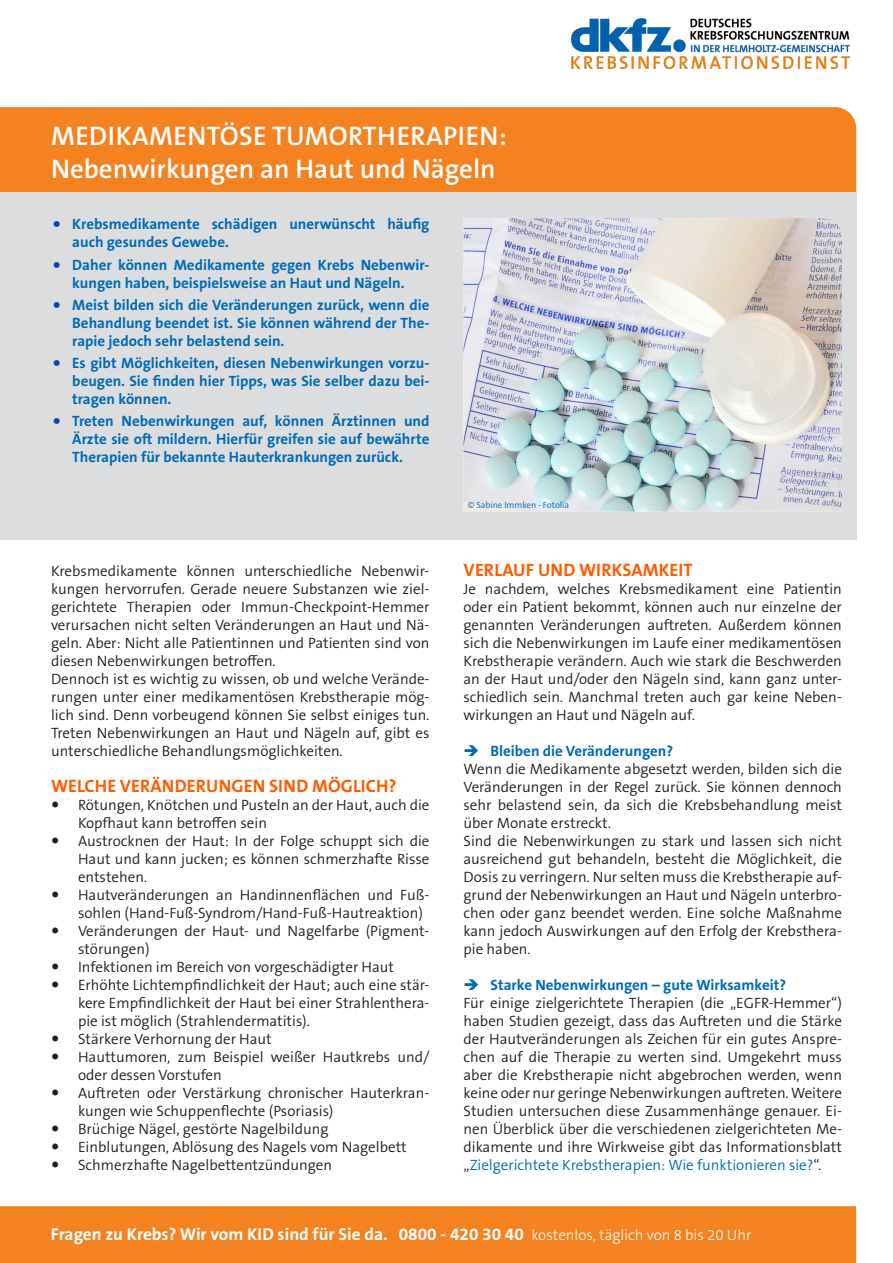
<style>
.page{position:relative;width:893px;height:1263px;background:#fff}
.page>*{position:absolute;margin:0;border:0;box-sizing:border-box;transform-origin:0 0}
.IBlatt_Überschrift{font:600 27px "The Sans B W6";color:#fff}
.Headline_Orange_ls{font:700 18px "The Sans B W7";letter-spacing:.005em;color:#ff5c00}
.kurz_und_bündig_ohne{font:700 17.25px "The Sans B W7";color:#fff}
.Fließtext_ls{font:300 15px/18px "The Sans B W4";color:#231f20;text-align:justify}
.Aufzaehlung_Dots_Sch{font:300 15px/18px "The Sans B W4";color:#231f20}
.kurz_und_bündig{font:700 15px/18px "The Sans B W7";color:#006bb6;text-align:justify}
.Aufzaehlung_Blau_ls{font:700 15px "The Sans B W7";color:#006bb6}
.Copyright{font:300 9px "The Sans B W4";letter-spacing:-.005em;color:#006bb6}
.s1{font-family:"The Sans B W4";font-weight:300;font-size:27px;color:#0047b9}
.s2{color:#006bb6}
.s3{font-family:"The Sans B W3";font-weight:300;font-size:15px}
</style>
<div class="page">
<div style="left:0;top:107px;width:856px;height:85px;background:#f58220"></div>
<div style="left:0;top:192px;width:856px;height:348px;background:#dcdddf"></div>
<img style="left:571px;top:19px;width:279px;height:50px">
<img style="left:463px;top:218px;width:379px;height:294px">
<div style="left:0;top:1206px;width:856px;height:57px;background:#f58220"></div>
<h1 class="IBlatt_Überschrift" style="left:51px;top:119px;width:457px">MEDIKAMENTÖSE TUMORTHERAPIEN:</h1>
<h1 class="IBlatt_Überschrift" style="left:51px;top:151px;width:446px">Nebenwirkungen an Haut und Nägeln</h1>
<p class="kurz_und_bündig" style="left:72px;top:215px;width:359px;text-indent:-21px"><span class="s1">•</span> Krebsmedikamente schädigen unerwünscht häufig auch gesundes Gewebe.</p>
<p class="kurz_und_bündig" style="left:51px;top:255px;width:380px;text-align:center"><span class="s1">•</span> Daher können Medikamente gegen Krebs Nebenwir&shy;kungen haben, beispielsweise an Haut und Nägeln.</p>
<p class="kurz_und_bündig" style="left:72px;top:296px;width:359px;text-indent:-21px"><span class="s1">•</span> Meist bilden sich die Veränderungen zurück, wenn die Behandlung beendet ist. Sie können während der The&shy;rapie jedoch sehr belastend sein.</p>
<p class="kurz_und_bündig" style="left:72px;top:354px;width:359px;text-indent:-21px"><span class="s1">•</span> Es gibt Möglichkeiten, diesen Nebenwirkungen vorzu&shy;beugen. Sie finden hier Tipps, was Sie selber dazu bei&shy;tragen können.</p>
<p class="kurz_und_bündig" style="left:72px;top:412px;width:359px;text-indent:-21px"><span class="s1">•</span> Treten Nebenwirkungen auf, können Ärztinnen und Ärzte sie oft mildern. Hierfür greifen sie auf bewährte Therapien für bekannte Hauterkrankungen zurück.</p>
<p class="Copyright" style="left:468px;top:500px;width:103px">© Sabine Immken - Fotolia</p>
<p class="Fließtext_ls" style="left:51px;top:562px;width:380px">Krebsmedikamente können unterschiedliche Nebenwir&shy;kungen hervorrufen. Gerade neuere Substanzen wie ziel&shy;gerichtete Therapien oder Immun-Checkpoint-Hemmer verursachen nicht selten Veränderungen an Haut und Nä&shy;geln. Aber: Nicht alle Patientinnen und Patienten sind von diesen Nebenwirkungen betroffen.</p>
<p class="Fließtext_ls" style="left:51px;top:670px;width:380px">Dennoch ist es wichtig zu wissen, ob und welche Verände&shy;rungen unter einer medikamentösen Krebstherapie mög&shy;lich sind. Denn vorbeugend können Sie selbst einiges tun.<br>Treten Nebenwirkungen an Haut und Nägeln auf, gibt es unterschiedliche Behandlungsmöglichkeiten.</p>
<h2 class="Headline_Orange_ls" style="left:51px;top:774px;width:347px">WELCHE VERÄNDERUNGEN SIND MÖGLICH?</h2>
<p class="Aufzaehlung_Dots_Sch" style="left:78px;top:796px;width:353px">Rötungen, Knötchen und Pusteln an der Haut, auch die<br>Kopfhaut kann betroffen sein</p>
<p class="Aufzaehlung_Dots_Sch" style="left:78px;top:832px;width:353px;text-align:justify">Austrocknen der Haut: In der Folge schuppt sich die Haut und kann jucken; es können schmerzhafte Risse entstehen.</p>
<p class="Aufzaehlung_Dots_Sch" style="left:78px;top:886px;width:353px">Hautveränderungen an Handinnenflächen und Fuß&shy;sohlen (Hand-Fuß-Syndrom/Hand-Fuß-Hautreaktion)</p>
<p class="Aufzaehlung_Dots_Sch" style="left:78px;top:922px;width:353px">Veränderungen der Haut- und Nagelfarbe (Pigment&shy;störungen)</p>
<p class="Aufzaehlung_Dots_Sch" style="left:78px;top:958px;width:318px">Infektionen im Bereich von vorgeschädigter Haut</p>
<p class="Aufzaehlung_Dots_Sch" style="left:78px;top:976px;width:353px;text-align:justify">Erhöhte Lichtempfindlichkeit der Haut; auch eine stär&shy;kere Empfindlichkeit der Haut bei einer Strahlenthera&shy;pie ist möglich (Strahlendermatitis).</p>
<p class="Aufzaehlung_Dots_Sch" style="left:78px;top:1030px;width:195px">Stärkere Verhornung der Haut</p>
<p class="Aufzaehlung_Dots_Sch" style="left:78px;top:1048px;width:353px">Hauttumoren, zum Beispiel weißer Hautkrebs und/ oder dessen Vorstufen</p>
<p class="Aufzaehlung_Dots_Sch" style="left:78px;top:1084px;width:353px">Auftreten oder Verstärkung chronischer Hauterkran&shy;kungen wie Schuppenflechte (Psoriasis)</p>
<p class="Aufzaehlung_Dots_Sch" style="left:78px;top:1120px;width:252px">Brüchige Nägel, gestörte Nagelbildung</p>
<p class="Aufzaehlung_Dots_Sch" style="left:78px;top:1138px;width:330px">Einblutungen, Ablösung des Nagels vom Nagelbett</p>
<p class="Aufzaehlung_Dots_Sch" style="left:78px;top:1156px;width:255px">Schmerzhafte Nagelbettentzündungen</p>
<h2 class="Headline_Orange_ls" style="left:464px;top:558px;width:231px">VERLAUF UND WIRKSAMKEIT</h2>
<p class="Fließtext_ls" style="left:463px;top:580px;width:380px">Je nachdem, welches Krebsmedikament eine Patientin oder ein Patient bekommt, können auch nur einzelne der genannten Veränderungen auftreten. Außerdem können sich die Nebenwirkungen im Laufe einer medikamentösen Krebstherapie verändern. Auch wie stark die Beschwerden an der Haut und/oder den Nägeln sind, kann ganz unter&shy;schiedlich sein. Manchmal treten auch gar keine Neben&shy;wirkungen an Haut und Nägeln auf.</p>
<p class="Aufzaehlung_Blau_ls" style="left:490px;top:741px;width:184px">Bleiben die Veränderungen?</p>
<p class="Fließtext_ls" style="left:463px;top:760px;width:380px">Wenn die Medikamente abgesetzt werden, bilden sich die Veränderungen in der Regel zurück. Sie können dennoch sehr belastend sein, da sich die Krebsbehandlung meist über Monate erstreckt.</p>
<p class="Fließtext_ls" style="left:463px;top:832px;width:380px">Sind die Nebenwirkungen zu stark und lassen sich nicht ausreichend gut behandeln, besteht die Möglichkeit, die Dosis zu verringern. Nur selten muss die Krebstherapie auf&shy;grund der Nebenwirkungen an Haut und Nägeln unterbro&shy;chen oder ganz beendet werden. Eine solche Maßnahme kann jedoch Auswirkungen auf den Erfolg der Krebsthera&shy;pie haben.</p>
<p class="Aufzaehlung_Blau_ls" style="left:490px;top:975px;width:297px">Starke Nebenwirkungen – gute Wirksamkeit?</p>
<p class="Fließtext_ls" style="left:463px;top:994px;width:380px">Für einige zielgerichtete Therapien (die „EGFR-Hemmer“) haben Studien gezeigt, dass das Auftreten und die Stärke der Hautveränderungen als Zeichen für ein gutes Anspre&shy;chen auf die Therapie zu werten sind. Umgekehrt muss aber die Krebstherapie nicht abgebrochen werden, wenn keine oder nur geringe Nebenwirkungen auftreten. Weitere Studien untersuchen diese Zusammenhänge genauer. Ei&shy;nen Überblick über die verschiedenen zielgerichteten Me&shy;dikamente und ihre Wirkweise gibt das Informationsblatt „<span class="s2">Zielgerichtete Krebstherapien: Wie funktionieren sie?</span>“.</p>
<p class="kurz_und_bündig_ohne" style="left:51px;top:1223px;width:702px">Fragen zu Krebs? Wir vom KID sind für Sie da. 0800 - 420 30 40 <span class="s3">kostenlos, täglich von 8 bis 20 Uhr</span></p>
</div>
